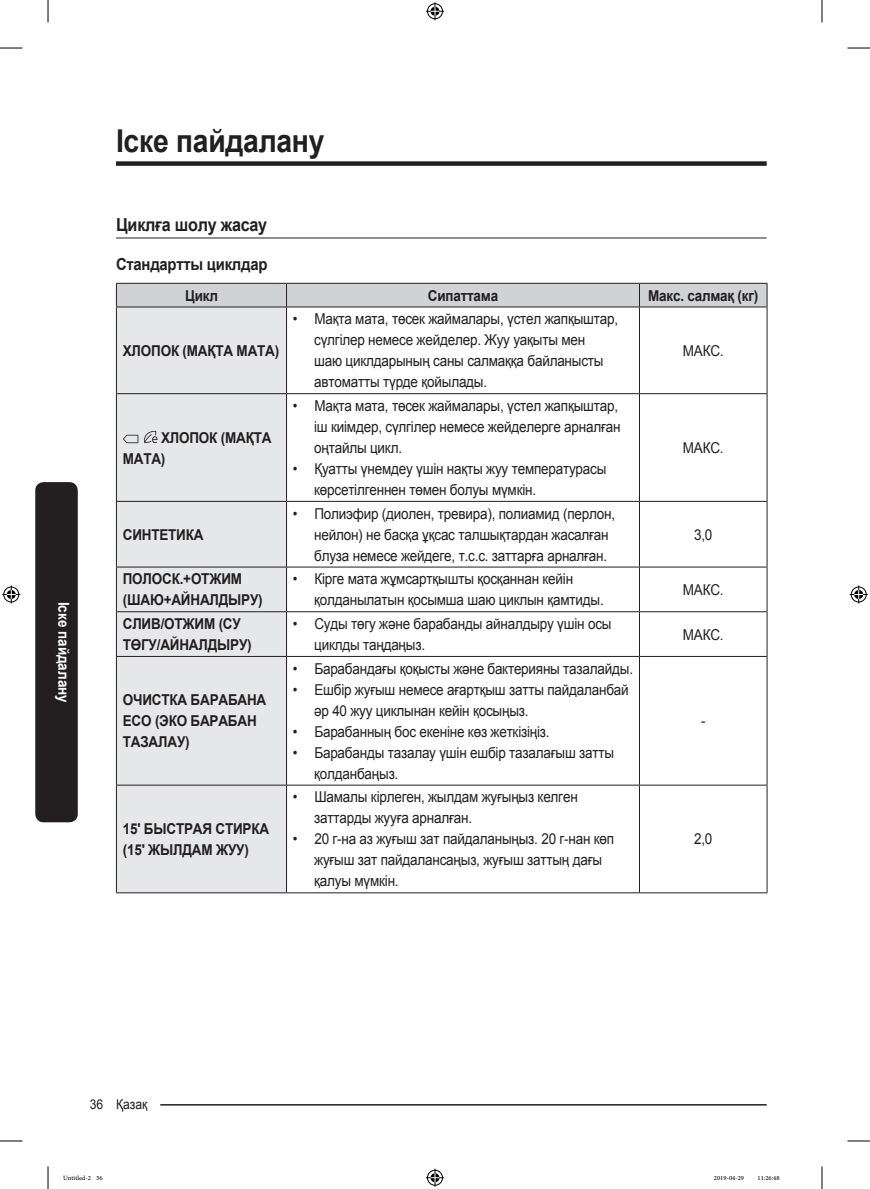
<style>
.page{position:relative;width:870px;height:1189px;background:#fff}
.page>*{position:absolute;margin:0;border:0;box-sizing:border-box;transform-origin:0 0}
.t1{font:700 31.5px "Arial";letter-spacing:-.01em;color:#231f20;scale:.9 1}
.t2{font:700 18px "Arial";letter-spacing:-.015em;color:#231f20;scale:.9 1}
.t3{font:700 16.5px "Arial";letter-spacing:-.015em;color:#231f20;scale:.9 1}
.P_Center{font:15px/21px "Arial";letter-spacing:-.015em;color:#231f20;scale:.9 1}
.P_Center-2{font:700 15px/21px "Arial";letter-spacing:-.015em;color:#231f20;scale:.9 1}
.Sidebar{font:700 15px "Arial";color:#fff;scale:.9 1}
.t4{font:13.5px "Arial";color:#231f20;scale:.9 1}
.t5{font:9px "Adobe Arabic";color:#000}
</style>
<div class="page">
<div style="left:116px;top:161px;width:651px;height:5px;background:#231f20"></div>
<hr style="left:116px;top:1104px;width:651px;height:1px;background:#231f20">
<div style="left:103px;top:1096px;width:57px;height:15px;background:#fff"></div>
<div style="left:35px;top:482px;width:43px;height:340px;background:#231f20;border-radius:9px"></div>
<hr style="left:116px;top:238px;width:651px;height:1px;background:#231f20">
<div style="left:117px;top:308px;width:169px;height:584px;background:#e6e7e9"></div>
<svg style="left:116px;top:283px;width:652px;height:24px"></svg>
<hr style="left:116px;top:307px;width:170px;height:1px;background:#231f20">
<hr style="left:116px;top:307px;width:1px;height:86px;background:#231f20">
<hr style="left:286px;top:307px;width:353px;height:1px;background:#231f20">
<hr style="left:286px;top:307px;width:1px;height:86px;background:#231f20">
<hr style="left:639px;top:307px;width:128px;height:1px;background:#231f20">
<hr style="left:639px;top:307px;width:1px;height:86px;background:#231f20">
<hr style="left:767px;top:307px;width:1px;height:86px;background:#231f20">
<hr style="left:116px;top:393px;width:170px;height:1px;background:#231f20">
<hr style="left:116px;top:394px;width:1px;height:107px;background:#231f20">
<hr style="left:286px;top:393px;width:353px;height:1px;background:#231f20">
<hr style="left:286px;top:394px;width:1px;height:107px;background:#231f20">
<hr style="left:639px;top:393px;width:128px;height:1px;background:#231f20">
<hr style="left:639px;top:394px;width:1px;height:107px;background:#231f20">
<hr style="left:767px;top:394px;width:1px;height:107px;background:#231f20">
<hr style="left:116px;top:501px;width:170px;height:1px;background:#231f20">
<hr style="left:116px;top:502px;width:1px;height:65px;background:#231f20">
<hr style="left:286px;top:501px;width:353px;height:1px;background:#231f20">
<hr style="left:286px;top:502px;width:1px;height:65px;background:#231f20">
<hr style="left:639px;top:501px;width:128px;height:1px;background:#231f20">
<hr style="left:639px;top:502px;width:1px;height:65px;background:#231f20">
<hr style="left:767px;top:502px;width:1px;height:65px;background:#231f20">
<hr style="left:116px;top:567px;width:170px;height:1px;background:#231f20">
<hr style="left:116px;top:567px;width:1px;height:44px;background:#231f20">
<hr style="left:286px;top:567px;width:353px;height:1px;background:#231f20">
<hr style="left:286px;top:567px;width:1px;height:44px;background:#231f20">
<hr style="left:639px;top:567px;width:128px;height:1px;background:#231f20">
<hr style="left:639px;top:567px;width:1px;height:44px;background:#231f20">
<hr style="left:767px;top:567px;width:1px;height:44px;background:#231f20">
<hr style="left:116px;top:611px;width:170px;height:1px;background:#231f20">
<hr style="left:116px;top:612px;width:1px;height:44px;background:#231f20">
<hr style="left:286px;top:611px;width:353px;height:1px;background:#231f20">
<hr style="left:286px;top:612px;width:1px;height:44px;background:#231f20">
<hr style="left:639px;top:611px;width:128px;height:1px;background:#231f20">
<hr style="left:639px;top:612px;width:1px;height:44px;background:#231f20">
<hr style="left:767px;top:612px;width:1px;height:44px;background:#231f20">
<hr style="left:116px;top:656px;width:170px;height:1px;background:#231f20">
<hr style="left:116px;top:657px;width:1px;height:128px;background:#231f20">
<hr style="left:286px;top:656px;width:353px;height:1px;background:#231f20">
<hr style="left:286px;top:657px;width:1px;height:128px;background:#231f20">
<hr style="left:639px;top:656px;width:128px;height:1px;background:#231f20">
<hr style="left:639px;top:657px;width:1px;height:128px;background:#231f20">
<hr style="left:767px;top:657px;width:1px;height:128px;background:#231f20">
<hr style="left:116px;top:785px;width:170px;height:1px;background:#231f20">
<hr style="left:116px;top:785px;width:1px;height:107px;background:#231f20">
<hr style="left:286px;top:785px;width:353px;height:1px;background:#231f20">
<hr style="left:286px;top:785px;width:1px;height:107px;background:#231f20">
<hr style="left:639px;top:785px;width:128px;height:1px;background:#231f20">
<hr style="left:639px;top:785px;width:1px;height:107px;background:#231f20">
<hr style="left:767px;top:785px;width:1px;height:107px;background:#231f20">
<hr style="left:116px;top:892px;width:170px;height:1px;background:#231f20">
<hr style="left:286px;top:892px;width:353px;height:1px;background:#231f20">
<hr style="left:639px;top:892px;width:128px;height:1px;background:#231f20">
<svg style="left:123px;top:431px;width:34px;height:12px"></svg>
<svg style="left:0;top:48px;width:22px;height:1px"></svg>
<svg style="left:847px;top:48px;width:23px;height:1px"></svg>
<svg style="left:0;top:1141px;width:22px;height:1px"></svg>
<svg style="left:847px;top:1141px;width:23px;height:1px"></svg>
<svg style="left:48px;top:0;width:1px;height:23px"></svg>
<svg style="left:48px;top:1166px;width:1px;height:23px"></svg>
<svg style="left:822px;top:0;width:1px;height:23px"></svg>
<svg style="left:822px;top:1166px;width:1px;height:23px"></svg>
<svg style="left:426px;top:2px;width:18px;height:18px"></svg>
<svg style="left:426px;top:1169px;width:18px;height:18px"></svg>
<svg style="left:2px;top:585px;width:18px;height:18px"></svg>
<svg style="left:850px;top:585px;width:18px;height:18px"></svg>
<h1 class="t1" style="left:116px;top:120px;width:233px">Іске пайдалану</h1>
<h2 class="t2" style="left:116px;top:213px;width:170px">Циклға шолу жасау</h2>
<h3 class="t3" style="left:116px;top:253px;width:170px">Стандартты циклдар</h3>
<p class="P_Center-2" style="left:185px;top:285px;width:38px">Цикл</p>
<p class="P_Center-2" style="left:428px;top:285px;width:80px">Сипаттама</p>
<p class="P_Center-2" style="left:648px;top:285px;width:124px">Макс. салмақ (кг)</p>
<p class="Sidebar" style="left:74px;top:602px;width:114px;rotate:90deg">Іске пайдалану</p>
<p class="P_Center-2" style="left:123px;top:340px;width:175px">ХЛОПОК (МАҚТА МАТА)</p>
<p class="P_Center-2" style="left:123px;top:428px;width:167px;text-indent:38px">ХЛОПОК (МАҚТА<br>МАТА)</p>
<p class="P_Center-2" style="left:123px;top:524px;width:91px">СИНТЕТИКА</p>
<p class="P_Center" style="left:314px;top:309px;width:339px;text-indent:-21px">• Мақта мата, төсек жаймалары, үстел жапқыштар, сүлгілер немесе жейделер. Жуу уақыты мен<br>шаю циклдарының саны салмаққа байланысты автоматты түрде қойылады.</p>
<p class="P_Center" style="left:314px;top:395px;width:342px;text-indent:-21px">• Мақта мата, төсек жаймалары, үстел жапқыштар, іш киімдер, сүлгілер немесе жейделерге арналған оңтайлы цикл.</p>
<p class="P_Center" style="left:314px;top:458px;width:326px;text-indent:-21px">• Қуатты үнемдеу үшін нақты жуу температурасы көрсетілгеннен төмен болуы мүмкін.</p>
<p class="P_Center" style="left:314px;top:503px;width:336px;text-indent:-21px">• Полиэфир (диолен, тревира), полиамид (перлон, нейлон) не басқа ұқсас талшықтардан жасалған блуза немесе жейдеге, т.с.с. заттарға арналған.</p>
<p class="P_Center" style="left:683px;top:340px;width:47px">МАКС.</p>
<p class="P_Center" style="left:683px;top:437px;width:47px">МАКС.</p>
<p class="P_Center" style="left:694px;top:524px;width:22px">3,0</p>
<p class="P_Center-2" style="left:123px;top:569px;width:157px">ПОЛОСК.+ОТЖИМ (ШАЮ+АЙНАЛДЫРУ)</p>
<p class="P_Center" style="left:314px;top:569px;width:323px;text-indent:-21px">• Кірге мата жұмсартқышты қосқаннан кейін қолданылатын қосымша шаю циклын қамтиды.</p>
<p class="P_Center" style="left:683px;top:579px;width:47px">МАКС.</p>
<p class="P_Center-2" style="left:123px;top:614px;width:145px">СЛИВ/ОТЖИМ (СУ<br>ТӨГУ/АЙНАЛДЫРУ)</p>
<p class="P_Center" style="left:314px;top:613px;width:332px;text-indent:-21px">• Суды төгу және барабанды айналдыру үшін осы циклды таңдаңыз.</p>
<p class="P_Center" style="left:683px;top:624px;width:47px">МАКС.</p>
<p class="P_Center-2" style="left:123px;top:690px;width:161px">ОЧИСТКА БАРАБАНА<br>ECO (ЭКО БАРАБАН<br>ТАЗАЛАУ)</p>
<p class="P_Center-2" style="left:123px;top:818px;width:164px">15' БЫСТРАЯ СТИРКА (15' ЖЫЛДАМ ЖУУ)</p>
<p class="P_Center" style="left:293px;top:658px;width:379px">• Барабандағы қоқысты және бактерияны тазалайды.</p>
<p class="P_Center" style="left:314px;top:679px;width:351px;text-indent:-21px">• Ешбір жуғыш немесе ағартқыш затты пайдаланбай әр 40 жуу циклынан кейін қосыңыз.</p>
<p class="P_Center" style="left:293px;top:721px;width:287px">• Барабанның бос екеніне көз жеткізіңіз.</p>
<p class="P_Center" style="left:314px;top:742px;width:335px;text-indent:-21px">• Барабанды тазалау үшін ешбір тазалағыш затты қолданбаңыз.</p>
<p class="P_Center" style="left:701px;top:711px;width:6px">-</p>
<p class="P_Center" style="left:314px;top:787px;width:294px;text-indent:-21px">• Шамалы кірлеген, жылдам жуғыңыз келген заттарды жууға арналған.</p>
<p class="P_Center" style="left:314px;top:829px;width:335px;text-indent:-21px">• 20 г-на аз жуғыш зат пайдаланыңыз. 20 г-нан көп жуғыш зат пайдалансаңыз, жуғыш заттың дағы қалуы мүмкін.</p>
<p class="P_Center" style="left:694px;top:829px;width:22px">2,0</p>
<p class="t4" style="left:90px;top:1095px;width:66px">36 Қазақ</p>
<p class="t5" style="left:63px;top:1171px;width:41px">Untitled-2 36</p>
<p class="t5" style="left:714px;top:1171px;width:32px">2019-04-29</p>
<p class="t5" style="left:757px;top:1171px;width:24px">11:26:48</p>
</div>
